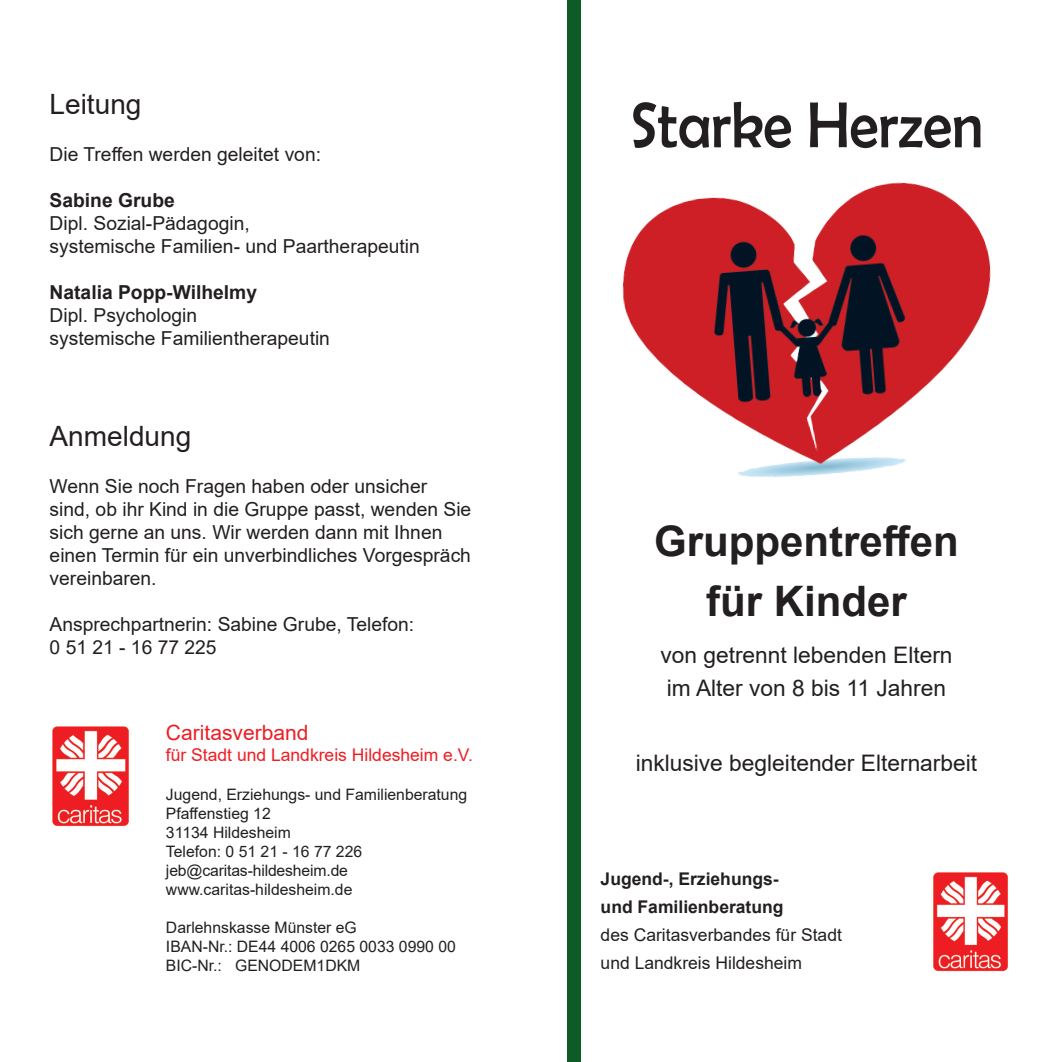
<style>
.page{position:relative;width:1062px;height:1062px;background:#fff}
.page>*{position:absolute;margin:0;border:0;box-sizing:border-box;transform-origin:0 0}
.Titel{font:65.45px "Berlin Sans FB";color:#231f20;scale:.91 1}
.Untertitel{font:700 42px "Arial";color:#231f20}
.Überschrift_1{font:28px "Arial";color:#231f20}
.Untertitel-Ergänzung{font:22.75px/33.2px "Arial";color:#231f20}
.Verband_rot{font:21px "Arial";color:#ee1d23}
.Standardtext{font:19.25px/23.1px "Arial";color:#231f20}
.Standardtext_fett{font:700 19.25px "Arial";color:#231f20}
.Verband{font:17.5px/28px "Arial";color:#231f20}
.Verband-ort-rot{font:17.5px "Arial";color:#ee1d23}
.Kontaktinfo{font:15.75px "Arial";color:#231f20}
.s1{font-weight:700}
</style>
<div class="page">
<img style="left:933px;top:872px;width:75px;height:100px">
<img style="left:52px;top:726px;width:77px;height:101px">
<img style="left:622px;top:182px;width:369px;height:295px">
<div style="left:567px;top:0;width:13px;height:1062px;background:#0d5c27"></div>
<p class="Überschrift_1" style="left:50px;top:85px;width:93px">Leitung</p>
<p class="Standardtext" style="left:50px;top:142px;width:273px">Die Treffen werden geleitet von:</p>
<p class="Standardtext_fett" style="left:50px;top:186px;width:127px">Sabine Grube</p>
<p class="Standardtext" style="left:50px;top:211px;width:372px">Dipl. Sozial-Pädagogin,<br>systemische Familien- und Paartherapeutin</p>
<p class="Standardtext_fett" style="left:50px;top:279px;width:209px">Natalia Popp-Wilhelmy</p>
<p class="Standardtext" style="left:50px;top:304px;width:282px">Dipl. Psychologin<br>systemische Familientherapeutin</p>
<p class="Überschrift_1" style="left:50px;top:417px;width:143px">Anmeldung</p>
<p class="Standardtext" style="left:50px;top:474px;width:423px">Wenn Sie noch Fragen haben oder unsicher sind, ob ihr Kind in die Gruppe passt, wenden Sie sich gerne an uns. Wir werden dann mit Ihnen einen Termin für ein unverbindliches Vorgespräch vereinbaren.</p>
<p class="Standardtext" style="left:50px;top:612px;width:366px">Ansprechpartnerin: Sabine Grube, Telefon:<br>0 51 21 - 16 77 225</p>
<p class="Verband_rot" style="left:166px;top:717px;width:144px">Caritasverband</p>
<p class="Verband-ort-rot" style="left:166px;top:742px;width:308px">für Stadt und Landkreis Hildesheim e.V.</p>
<p class="Kontaktinfo" style="left:166px;top:784px;width:303px">Jugend, Erziehungs- und Familienberatung</p>
<p class="Kontaktinfo" style="left:166px;top:803px;width:106px">Pfaffenstieg 12</p>
<p class="Kontaktinfo" style="left:166px;top:822px;width:126px">31134 Hildesheim</p>
<p class="Kontaktinfo" style="left:166px;top:840px;width:198px">Telefon: 0 51 21 - 16 77 226</p>
<p class="Kontaktinfo" style="left:166px;top:859px;width:184px">jeb@caritas-hildesheim.de</p>
<p class="Kontaktinfo" style="left:166px;top:878px;width:188px">www.caritas-hildesheim.de</p>
<p class="Kontaktinfo" style="left:166px;top:916px;width:192px">Darlehnskasse Münster eG</p>
<p class="Kontaktinfo" style="left:166px;top:935px;width:291px">IBAN-Nr.: DE44 4006 0265 0033 0990 00</p>
<p class="Kontaktinfo" style="left:166px;top:954px;width:196px">BIC-Nr.: GENODEM1DKM</p>
<p class="Titel" style="left:630px;top:89px;width:389px">Starke Herzen</p>
<p class="Untertitel" style="left:654px;top:511px;width:306px">Gruppentreffen</p>
<p class="Untertitel" style="left:706px;top:571px;width:202px">für Kinder</p>
<p class="Untertitel-Ergänzung" style="left:660px;top:638px;width:294px">von getrennt lebenden Eltern im Alter von 8 bis 11 Jahren</p>
<p class="Untertitel-Ergänzung" style="left:635px;top:746px;width:343px">inklusive begleitender Elternarbeit</p>
<p class="Verband" style="left:600px;top:865px;width:243px"><span class="s1">Jugend-, Erziehungs-<br>und Familienberatung<br></span>des Caritasverbandes für Stadt und Landkreis Hildesheim</p>
</div>
